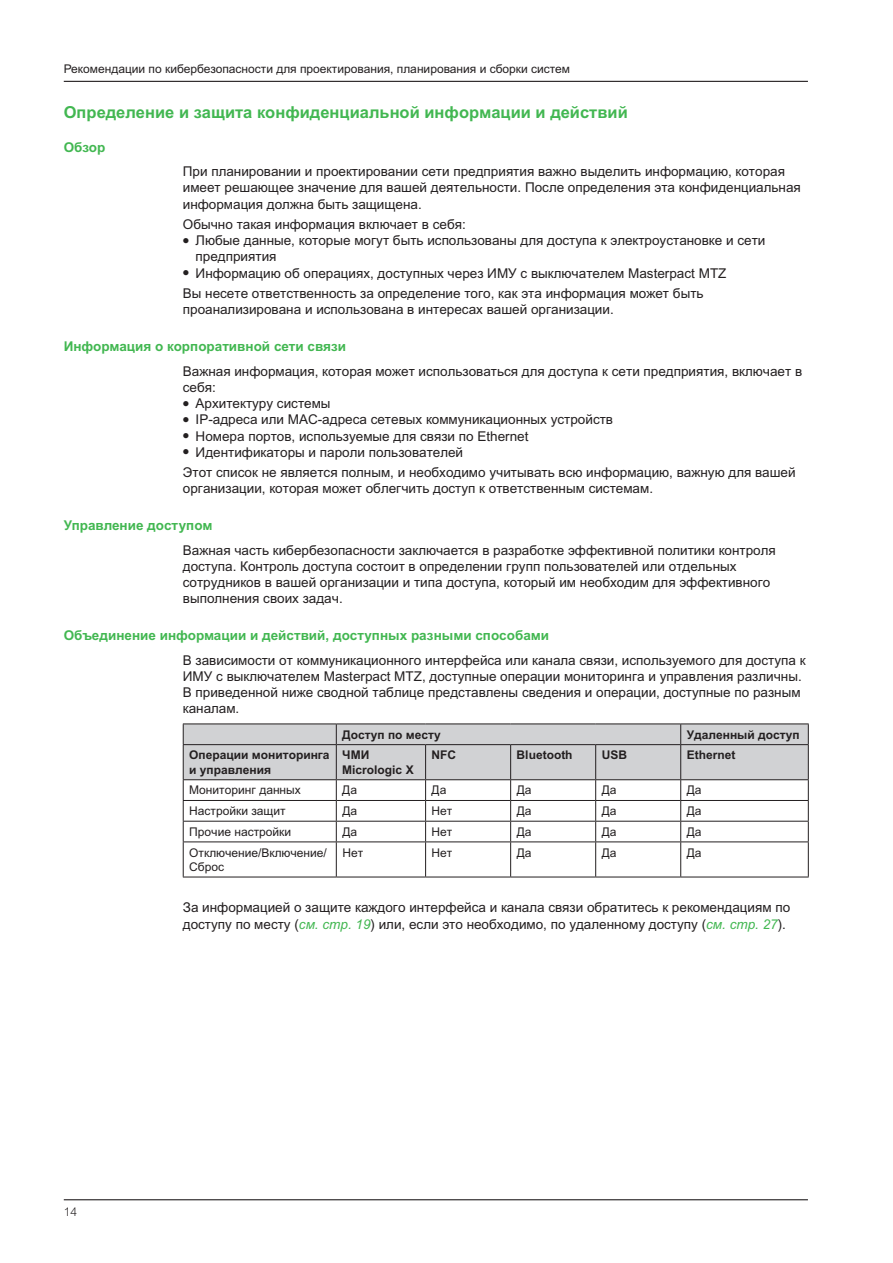
<style>
.page{position:relative;width:893px;height:1263px;background:#fff}
.page>*{position:absolute;margin:0;border:0;box-sizing:border-box;transform-origin:0 0}
.t1{font:700 16.5px "Arial MT Pro Cyr";color:#42b751}
.t2{font:13.5px/16.2px "Arial MT Pro Cyr";color:#231f20}
.t3{font:700 13.5px "Arial MT Pro Cyr";color:#42b751}
.t4{font:12px/14.4px "Arial MT Pro Cyr";color:#231f20}
.t5{font:700 12px/14.4px "Arial MT Pro Cyr";color:#231f20}
.t6{font:300 12px "Arial MT Pro Cyr";color:#231f20}
.s1{font-weight:700;font-size:18px}
.s2{font-style:italic;color:#42b751}
</style>
<div class="page">
<hr style="left:64px;top:81px;width:744px;height:1px;background:#231f20">
<hr style="left:64px;top:1199px;width:744px;height:1px;background:#231f20">
<hr style="left:183px;top:841px;width:153px;height:1px;background:#231f20">
<hr style="left:183px;top:842px;width:1px;height:35px;background:#231f20">
<hr style="left:336px;top:841px;width:90px;height:1px;background:#231f20">
<hr style="left:336px;top:842px;width:1px;height:35px;background:#231f20">
<hr style="left:426px;top:841px;width:85px;height:1px;background:#231f20">
<hr style="left:425px;top:842px;width:1px;height:35px;background:#231f20">
<hr style="left:511px;top:841px;width:85px;height:1px;background:#231f20">
<hr style="left:510px;top:842px;width:1px;height:35px;background:#231f20">
<hr style="left:596px;top:841px;width:85px;height:1px;background:#231f20">
<hr style="left:595px;top:842px;width:1px;height:35px;background:#231f20">
<hr style="left:681px;top:841px;width:128px;height:1px;background:#231f20">
<hr style="left:680px;top:842px;width:1px;height:35px;background:#231f20">
<hr style="left:808px;top:842px;width:1px;height:35px;background:#231f20">
<hr style="left:183px;top:877px;width:153px;height:1px;background:#231f20">
<hr style="left:336px;top:877px;width:90px;height:1px;background:#231f20">
<hr style="left:426px;top:877px;width:85px;height:1px;background:#231f20">
<hr style="left:511px;top:877px;width:85px;height:1px;background:#231f20">
<hr style="left:596px;top:877px;width:85px;height:1px;background:#231f20">
<hr style="left:681px;top:877px;width:128px;height:1px;background:#231f20">
<hr style="left:183px;top:723px;width:153px;height:1px;background:#231f20">
<hr style="left:681px;top:723px;width:128px;height:1px;background:#231f20">
<hr style="left:336px;top:723px;width:90px;height:1px;background:#231f20">
<hr style="left:426px;top:723px;width:85px;height:1px;background:#231f20">
<hr style="left:511px;top:723px;width:85px;height:1px;background:#231f20">
<hr style="left:596px;top:723px;width:85px;height:1px;background:#231f20">
<svg style="left:183px;top:724px;width:626px;height:117px"></svg>
<hr style="left:336px;top:744px;width:90px;height:1px;background:#231f20">
<hr style="left:426px;top:744px;width:85px;height:1px;background:#231f20">
<hr style="left:511px;top:744px;width:85px;height:1px;background:#231f20">
<hr style="left:596px;top:744px;width:85px;height:1px;background:#231f20">
<p class="t4" style="left:64px;top:62px;width:508px">Рекомендации по кибербезопасности для проектирования, планирования и сборки систем</p>
<p class="t1" style="left:64px;top:103px;width:566px">Определение и защита конфиденциальной информации и действий</p>
<p class="t3" style="left:64px;top:139px;width:43px">Обзор</p>
<p class="t2" style="left:183px;top:164px;width:619px">При планировании и проектировании сети предприятия важно выделить информацию, которая имеет решающее значение для вашей деятельности. После определения эта конфиденциальная информация должна быть защищена.</p>
<p class="t2" style="left:183px;top:217px;width:284px">Обычно такая информация включает в себя:</p>
<p class="t2" style="left:196px;top:233px;width:571px;text-indent:-13px"><span class="s1">•</span> Любые данные, которые могут быть использованы для доступа к электроустановке и сети предприятия</p>
<p class="t2" style="left:183px;top:263px;width:545px;line-height:20.4px"><span class="s1">•</span> Информацию об операциях, доступных через ИМУ с выключателем Masterpact MTZ<br>Вы несете ответственность за определение того, как эта информация может быть</p>
<p class="t2" style="left:183px;top:302px;width:432px">проанализирована и использована в интересах вашей организации.</p>
<p class="t3" style="left:64px;top:338px;width:284px">Информация о корпоративной сети связи</p>
<p class="t2" style="left:183px;top:363px;width:621px">Важная информация, которая может использоваться для доступа к сети предприятия, включает в себя:</p>
<p class="t2" style="left:183px;top:396px;width:149px"><span class="s1">•</span> Архитектуру системы</p>
<p class="t2" style="left:183px;top:412px;width:432px"><span class="s1">•</span> IP-адреса или MAC-адреса сетевых коммуникационных устройств</p>
<p class="t2" style="left:183px;top:428px;width:347px"><span class="s1">•</span> Номера портов, используемые для связи по Ethernet</p>
<p class="t2" style="left:183px;top:442px;width:614px;line-height:20.4px"><span class="s1">•</span> Идентификаторы и пароли пользователей<br>Этот список не является полным, и необходимо учитывать всю информацию, важную для вашей</p>
<p class="t2" style="left:183px;top:481px;width:472px">организации, которая может облегчить доступ к ответственным системам.</p>
<p class="t3" style="left:64px;top:517px;width:150px">Управление доступом</p>
<p class="t2" style="left:183px;top:542px;width:594px">Важная часть кибербезопасности заключается в разработке эффективной политики контроля доступа. Контроль доступа состоит в определении групп пользователей или отдельных сотрудников в вашей организации и типа доступа, который им необходим для эффективного выполнения своих задач.</p>
<p class="t3" style="left:64px;top:627px;width:487px">Объединение информации и действий, доступных разными способами</p>
<p class="t2" style="left:183px;top:652px;width:624px">В зависимости от коммуникационного интерфейса или канала связи, используемого для доступа к ИМУ с выключателем Masterpact MTZ, доступные операции мониторинга и управления различны.<br>В приведенной ниже сводной таблице представлены сведения и операции, доступные по разным каналам.</p>
<p class="t5" style="left:342px;top:728px;width:100px">Доступ по месту</p>
<p class="t5" style="left:687px;top:728px;width:114px">Удаленный доступ</p>
<p class="t5" style="left:189px;top:748px;width:142px">Операции мониторинга и управления</p>
<p class="t5" style="left:342px;top:748px;width:73px">ЧМИ<br>Micrologic X</p>
<p class="t5" style="left:432px;top:748px;width:26px">NFC</p>
<p class="t5" style="left:517px;top:748px;width:57px">Bluetooth</p>
<p class="t5" style="left:602px;top:748px;width:27px">USB</p>
<p class="t5" style="left:687px;top:748px;width:50px">Ethernet</p>
<p class="t4" style="left:189px;top:784px;width:113px">Мониторинг данных</p>
<p class="t4" style="left:342px;top:784px;width:16px">Да</p>
<p class="t4" style="left:432px;top:784px;width:16px">Да</p>
<p class="t4" style="left:517px;top:784px;width:16px">Да</p>
<p class="t4" style="left:602px;top:784px;width:16px">Да</p>
<p class="t4" style="left:687px;top:784px;width:16px">Да</p>
<p class="t4" style="left:189px;top:804px;width:98px">Настройки защит</p>
<p class="t4" style="left:342px;top:804px;width:16px">Да</p>
<p class="t4" style="left:432px;top:804px;width:22px">Нет</p>
<p class="t4" style="left:517px;top:804px;width:16px">Да</p>
<p class="t4" style="left:602px;top:804px;width:16px">Да</p>
<p class="t4" style="left:687px;top:804px;width:16px">Да</p>
<p class="t4" style="left:189px;top:825px;width:103px">Прочие настройки</p>
<p class="t4" style="left:342px;top:825px;width:16px">Да</p>
<p class="t4" style="left:432px;top:825px;width:22px">Нет</p>
<p class="t4" style="left:517px;top:825px;width:16px">Да</p>
<p class="t4" style="left:602px;top:825px;width:16px">Да</p>
<p class="t4" style="left:687px;top:825px;width:16px">Да</p>
<p class="t4" style="left:189px;top:846px;width:139px">Отключение/Включение/<br>Сброс</p>
<p class="t4" style="left:342px;top:846px;width:22px">Нет</p>
<p class="t4" style="left:432px;top:846px;width:22px">Нет</p>
<p class="t4" style="left:517px;top:846px;width:16px">Да</p>
<p class="t4" style="left:602px;top:846px;width:16px">Да</p>
<p class="t4" style="left:687px;top:846px;width:16px">Да</p>
<p class="t2" style="left:183px;top:900px;width:609px">За информацией о защите каждого интерфейса и канала связи обратитесь к рекомендациям по доступу по месту (<span class="s2">см. стр. 19</span>) или, если это необходимо, по удаленному доступу (<span class="s2">см. стр. 27</span>).</p>
<p class="t6" style="left:64px;top:1205px;width:15px">14</p>
</div>
